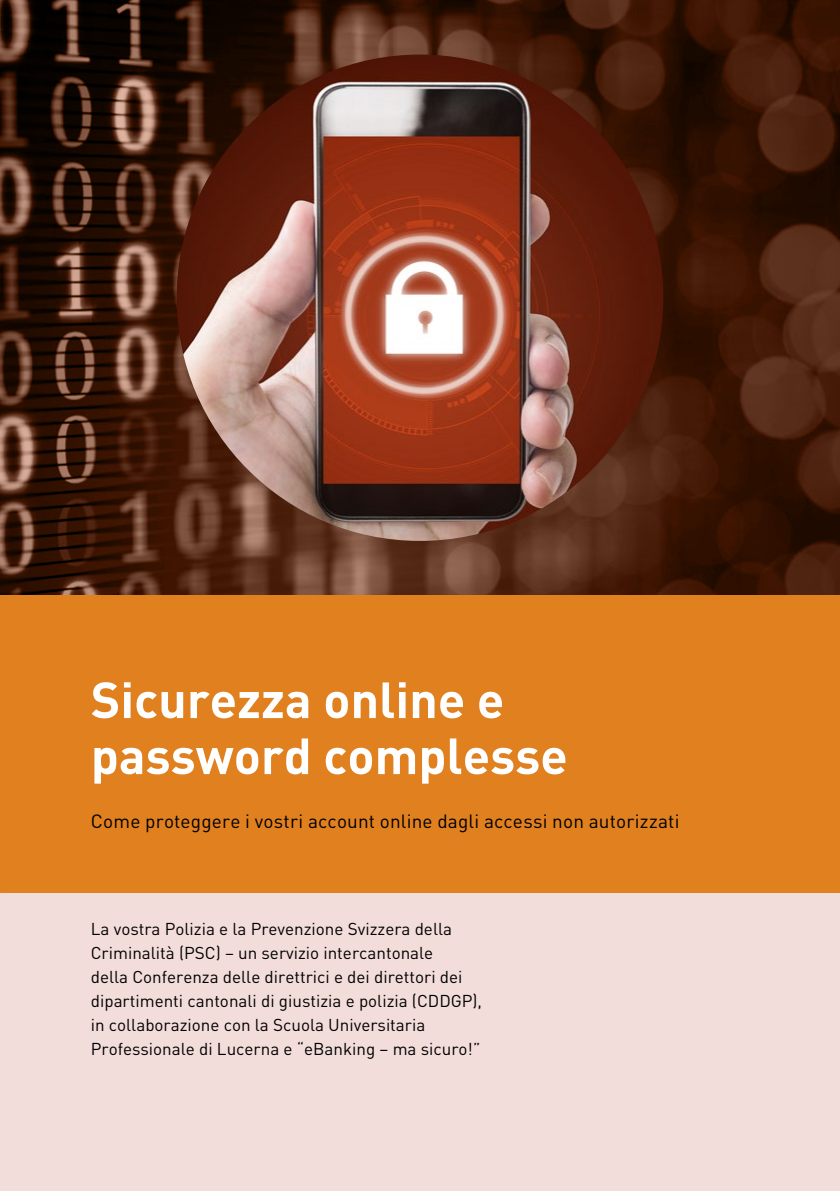
<style>
.page{position:relative;width:840px;height:1191px;background:#fff}
.page>*{position:absolute;margin:0;border:0;box-sizing:border-box;transform-origin:0 0}
.t1{font:700 50px/56px "DIN";color:#fff}
.t2{font:19px "DIN";letter-spacing:.01em;color:#000}
.t3{font:17px/24px "DIN";color:#000}
</style>
<div class="page">
<svg style="left:1px;top:0;width:838px;height:595px;background:#42200f"></svg>
<img style="left:176px;top:55px;width:487px;height:486px;border-radius:243px">
<div style="left:0;top:893px;width:839px;height:298px;background:#f2ddda"></div>
<div style="left:0;top:595px;width:839px;height:298px;background:#e0801f"></div>
<hr style="left:0;top:0;width:1px;height:595px;background:#906551">
<h1 class="t1" style="left:91px;top:670px;width:478px">Sicurezza online e password complesse</h1>
<p class="t2" style="left:91px;top:809px;width:590px">Come proteggere i vostri account online dagli accessi non autorizzati</p>
<p class="t3" style="left:91px;top:916px;width:392px">La vostra Polizia e la Prevenzione Svizzera della Criminalità (PSC) – un servizio intercantonale<br>della Conferenza delle direttrici e dei direttori dei dipartimenti cantonali di giustizia e polizia (CDDGP), in collaborazione con la Scuola Universitaria Professionale di Lucerna e “eBanking – ma sicuro!”</p>
</div>
